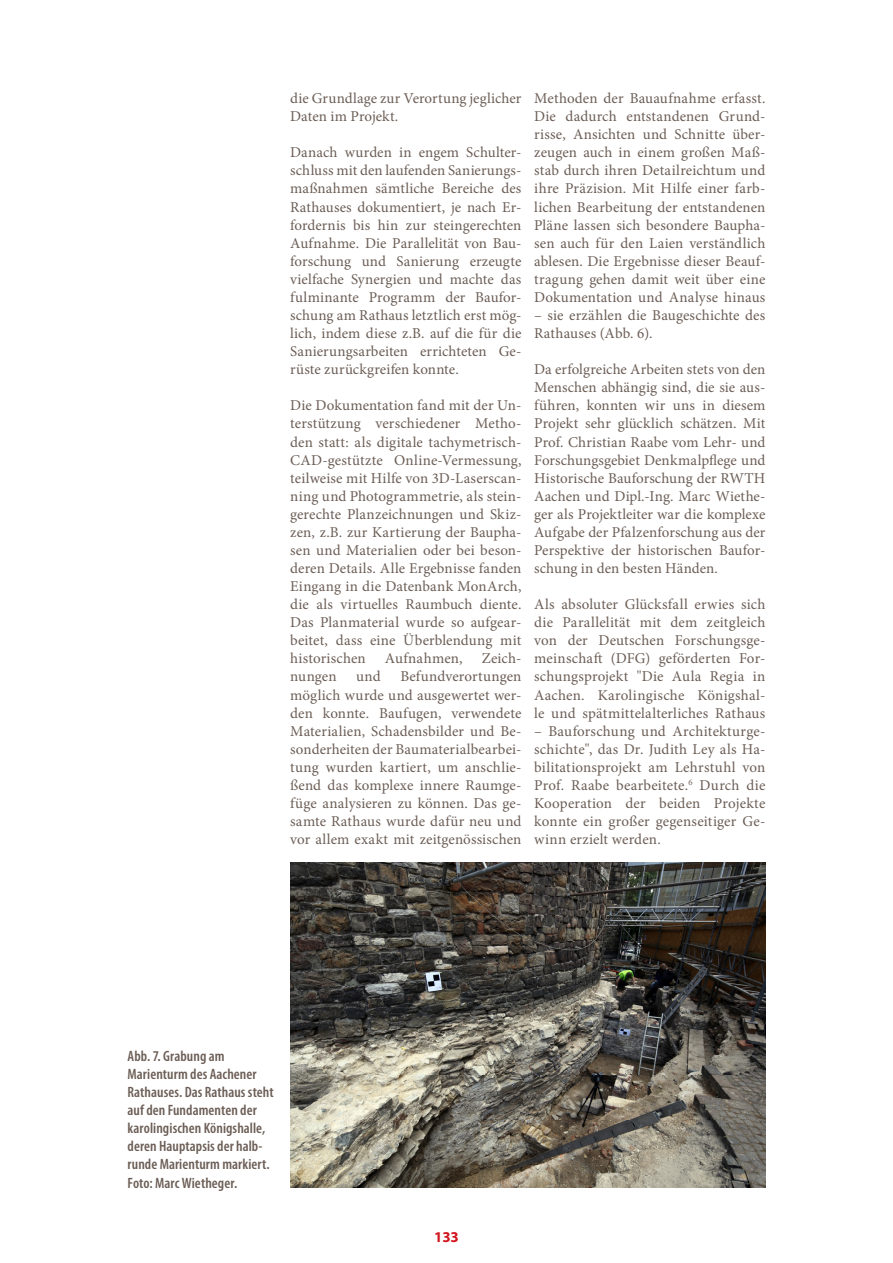
<style>
.page{position:relative;width:893px;height:1263px;background:#fff}
.page>*{position:absolute;margin:0;border:0;box-sizing:border-box;transform-origin:0 0}
.Text{font:15px/18px "Minion Pro";letter-spacing:.01em;color:#6c5e56;text-align:justify}
.Bildunterschrift{font:600 condensed 15px/18px "Myriad Pro";letter-spacing:.005em;color:#6c5e56}
.t1{font:700 15px "Myriad Pro";color:#d1161e}
</style>
<div class="page">
<img style="left:290px;top:862px;width:475px;height:325px">
<p class="Text" style="left:290px;top:89px;width:233px">die Grundlage zur Verortung jeglicher<br>Daten im Projekt.</p>
<p class="Text" style="left:290px;top:144px;width:233px">Danach wurden in engem Schulter&shy;schluss mit den laufenden Sanierungs&shy;maßnahmen sämtliche Bereiche des Rathauses dokumentiert, je nach Er&shy;fordernis bis hin zur steingerechten Aufnahme. Die Parallelität von Bau&shy;forschung und Sanierung erzeugte vielfache Synergien und machte das fulminante Programm der Baufor&shy;schung am Rathaus letztlich erst mög&shy;lich, indem diese z.B. auf die für die Sanierungsarbeiten errichteten Ge&shy;rüste zurückgreifen konnte.</p>
<p class="Text" style="left:290px;top:397px;width:233px">Die Dokumentation fand mit der Un&shy;terstützung verschiedener Metho&shy;den statt: als digitale tachymetrisch-CAD-gestützte Online-Vermessung, teilweise mit Hilfe von 3D-Laserscan&shy;ning und Photogrammetrie, als stein&shy;gerechte Planzeichnungen und Skiz&shy;zen, z.B. zur Kartierung der Baupha&shy;sen und Materialien oder bei beson&shy;deren Details. Alle Ergebnisse fanden Eingang in die Datenbank MonArch, die als virtuelles Raumbuch diente.<br>Das Planmaterial wurde so aufgear&shy;beitet, dass eine Überblendung mit historischen</p>
<p class="Text" style="left:385px;top:650px;width:79px">Aufnahmen,</p>
<p class="Text" style="left:482px;top:650px;width:41px">Zeich-</p>
<p class="Text" style="left:290px;top:668px;width:233px;text-indent:110px">Befundverortungen möglich wurde und ausgewertet wer&shy;den konnte. Baufugen, verwendete Materialien, Schadensbilder und Be&shy;sonderheiten der Baumaterialbearbei&shy;tung wurden kartiert, um anschlie&shy;ßend das komplexe innere Raumge&shy;füge analysieren zu können. Das ge&shy;samte Rathaus wurde dafür neu und vor allem exakt mit zeitgenössischen</p>
<p class="Text" style="left:290px;top:668px;width:48px">nungen</p>
<p class="Text" style="left:356px;top:668px;width:26px">und</p>
<p class="Text" style="left:534px;top:89px;width:233px">Methoden der Bauaufnahme erfasst.<br>Die dadurch entstandenen Grund&shy;risse, Ansichten und Schnitte über&shy;zeugen auch in einem großen Maß&shy;stab durch ihren Detailreichtum und ihre Präzision. Mit Hilfe einer farb&shy;lichen Bearbeitung der entstandenen Pläne lassen sich besondere Baupha&shy;sen auch für den Laien verständlich ablesen. Die Ergebnisse dieser Beauf&shy;tragung gehen damit weit über eine Dokumentation und Analyse hinaus</p>
<p class="Text" style="left:534px;top:306px;width:233px">– sie erzählen die Baugeschichte des<br>Rathauses (Abb. 6).</p>
<p class="Text" style="left:534px;top:360px;width:233px">Da erfolgreiche Arbeiten stets von den Menschen abhängig sind, die sie aus&shy;führen, konnten wir uns in diesem Projekt sehr glücklich schätzen. Mit Prof. Christian Raabe vom Lehr- und Forschungsgebiet Denkmalpflege und Historische Bauforschung der RWTH Aachen und Dipl.-Ing. Marc Wiethe&shy;ger als Projektleiter war die komplexe Aufgabe der Pfalzenforschung aus der Perspektive der historischen Baufor&shy;schung in den besten Händen.</p>
<p class="Text" style="left:534px;top:595px;width:233px">Als absoluter Glücksfall erwies sich die Parallelität mit dem zeitgleich von der Deutschen Forschungsge&shy;meinschaft (DFG) geförderten For&shy;schungsprojekt "Die Aula Regia in Aachen. Karolingische Königshal&shy;le und spätmittelalterliches Rathaus</p>
<p class="Text" style="left:534px;top:722px;width:233px">– Bauforschung und Architekturge&shy;schichte", das Dr. Judith Ley als Ha&shy;bilitationsprojekt am Lehrstuhl von Prof. Raabe bearbeitete.<sup>6</sup> Durch die Kooperation der beiden Projekte konnte ein großer gegenseitiger Ge&shy;winn erzielt werden.</p>
<p class="Bildunterschrift" style="left:128px;top:1047px;width:148px">Abb. 7. Grabung am<br>Marienturm des Aachener<br>Rathauses. Das Rathaus steht auf den Fundamenten der karolingischen Königshalle, deren Hauptapsis der halb&shy;runde Marienturm markiert.<br>Foto: Marc Wietheger.</p>
<p class="t1" style="left:434px;top:1227px;width:26px">133</p>
</div>
